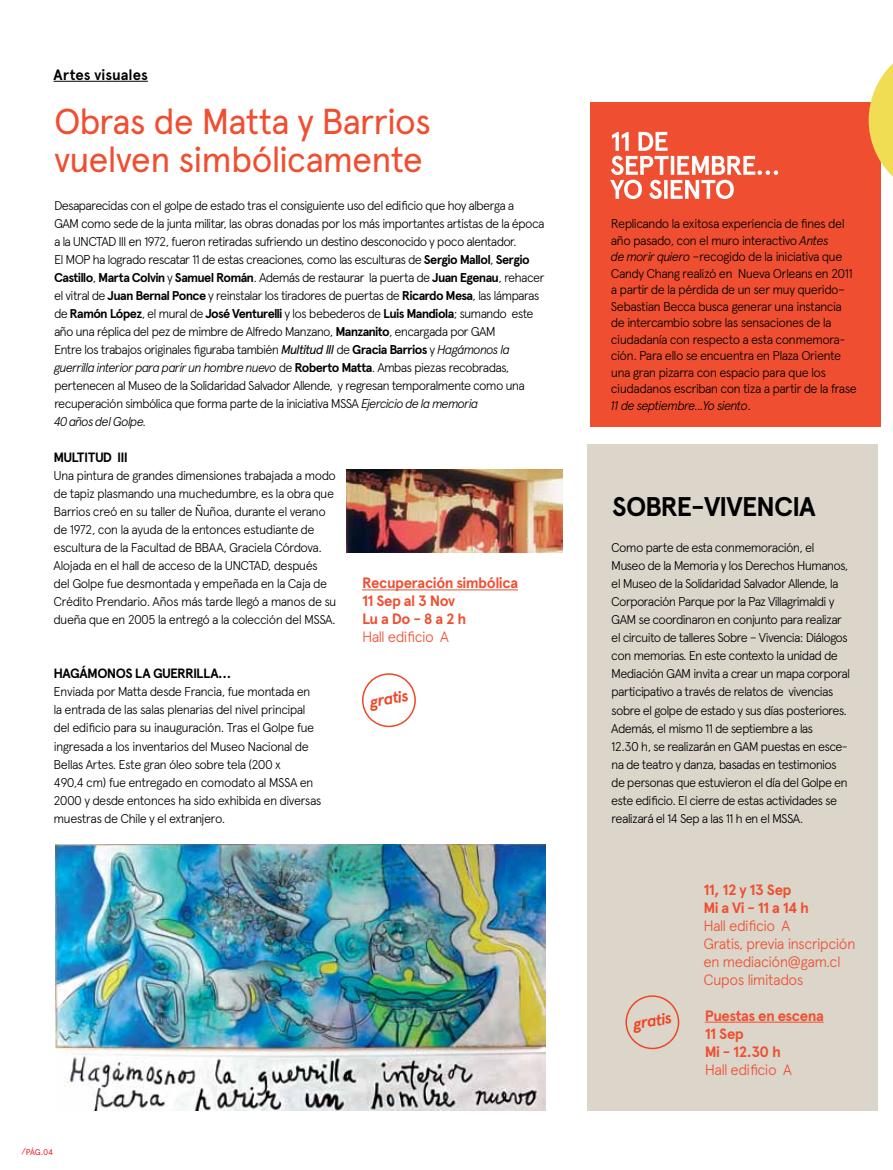
<style>
.page{position:relative;width:893px;height:1170px;background:#fff}
.page>*{position:absolute;margin:0;border:0;box-sizing:border-box;transform-origin:0 0}
.t1{font:36px/37.5px "Apercu";letter-spacing:-.04em;color:#f04e30}
.t2{font:700 27px "Apercu";letter-spacing:-.045em;color:#000}
.t3{font:italic 700 16.05px "Apercu";color:#ef4625}
.t4{font:300 15px/18px "Apercu";letter-spacing:-.045em;color:#f04e30}
.t5{font:700 15px/18px "Apercu";letter-spacing:-.035em;color:#f04e30}
.t6{font:700 15px "Apercu";color:#000}
.t7{font:700 13.5px "Apercu";letter-spacing:-.055em;color:#000}
.t8{font:300 12.75px/18px "Apercu";letter-spacing:-.06em;color:#000}
.t9{font:8.25px "Apercu";color:#ed1d24}
.s1{font-weight:700}
.s2{font-weight:400;font-style:italic}
.s3{font-style:italic}
</style>
<div class="page">
<hr style="left:54px;top:81px;width:94px;height:1px;background:#000">
<div style="left:590px;top:102px;width:290px;height:324px;background:#f04e30"></div>
<img style="left:56px;top:844px;width:489px;height:266px">
<img style="left:346px;top:470px;width:216px;height:82px">
<div style="left:587px;top:444px;width:291px;height:666px;background:#dbd5ca"></div>
<hr style="left:705px;top:1021px;width:119px;height:1px;background:#f04e30">
<div style="left:625px;top:995px;width:54px;height:54px;border:1px solid #ef4625;border-radius:50%"></div>
<hr style="left:362px;top:589px;width:156px;height:1px;background:#f04e30">
<div style="left:362px;top:673px;width:54px;height:54px;border:1px solid #ef4625;border-radius:50%"></div>
<svg style="left:869px;top:63px;width:24px;height:135px"></svg>
<svg style="left:610px;top:132px;width:168px;height:67px"></svg>
<p class="t6" style="left:54px;top:65px;width:96px">Artes visuales</p>
<h1 class="t1" style="left:54px;top:102px;width:379px">Obras de Matta y Barrios vuelven simbólicamente</h1>
<p class="t8" style="left:54px;top:197px;width:492px">Desaparecidas con el golpe de estado tras el consiguiente uso del edificio que hoy alberga a<br>GAM como sede de la junta militar, las obras donadas por los más importantes artistas de la época a la UNCTAD III en 1972, fueron retiradas sufriendo un destino desconocido y poco alentador.<br>El MOP ha logrado rescatar 11 de estas creaciones, como las esculturas de <span class="s1">Sergio Mallol</span>, <span class="s1">Sergio Castillo</span>, <span class="s1">Marta Colvin</span> y <span class="s1">Samuel Román</span>. Además de restaurar la puerta de <span class="s1">Juan Egenau</span>, rehacer el vitral de <span class="s1">Juan Bernal Ponce</span> y reinstalar los tiradores de puertas de <span class="s1">Ricardo Mesa</span>, las lámparas de <span class="s1">Ramón López</span>, el mural de <span class="s1">José Venturelli</span> y los bebederos de <span class="s1">Luis Mandiola</span>; sumando este año una réplica del pez de mimbre de Alfredo Manzano, <span class="s1">Manzanito</span>, encargada por GAM<br>Entre los trabajos originales figuraba también <span class="s2">Multitud III</span> de <span class="s1">Gracia Barrios</span> y <span class="s3">Hagámonos la guerrilla interior para parir un hombre nuevo</span> de <span class="s1">Roberto Matta</span>. Ambas piezas recobradas, pertenecen al Museo de la Solidaridad Salvador Allende, y regresan temporalmente como una recuperación simbólica que forma parte de la iniciativa MSSA <span class="s3">Ejercicio de la memoria<br>40 años del Golpe.</span></p>
<p class="t7" style="left:54px;top:449px;width:25px">Multit</p>
<p class="t7" style="left:95px;top:449px;width:34px">ud III</p>
<p class="t8" style="left:54px;top:466px;width:284px">Una pintura de grandes dimensiones trabajada a modo de tapiz plasmando una muchedumbre, es la obra que Barrios creó en su taller de Ñuñoa, durante el verano de 1972, con la ayuda de la entonces estudiante de escultura de la Facultad de BBAA, Graciela Córdova.<br>Alojada en el hall de acceso de la UNCTAD, después del Golpe fue desmontada y empeñada en la Caja de Crédito Prendario. Años más tarde llegó a manos de su dueña que en 2005 la entregó a la colección del MSSA.</p>
<p class="t7" style="left:54px;top:665px;width:125px">Hagámonos la guerrilla</p>
<p class="t7" style="left:218px;top:665px;width:15px">…</p>
<p class="t8" style="left:54px;top:682px;width:270px">Enviada por Matta desde Francia, fue montada en la entrada de las salas plenarias del nivel principal del edificio para su inauguración. Tras el Golpe fue ingresada a los inventarios del Museo Nacional de Bellas Artes. Este gran óleo sobre tela (200 x<br>490,4 cm) fue entregado en comodato al MSSA en 2000 y desde entonces ha sido exhibida en diversas muestras de Chile y el extranjero.</p>
<p class="t5" style="left:362px;top:574px;width:158px">Recuperación simbólica<br>11 Sep al 3 Nov<br>Lu a Do - 8 a 2 h</p>
<p class="t4" style="left:362px;top:628px;width:88px">Hall edificio A</p>
<p class="t3" style="left:368px;top:692px;width:41px;rotate:-10deg">gratis</p>
<p class="t9" style="left:21px;top:1146px;width:33px">/PÁG.04</p>
<p class="t8" style="left:611px;top:215px;width:247px;line-height:16.5px">Replicando la exitosa experiencia de fines del año pasado, con el muro interactivo <span class="s3">Antes<br>de morir quiero</span> –recogido de la iniciativa que Candy Chang realizó en Nueva Orleans en 2011 a partir de la pérdida de un ser muy querido– Sebastian Becca busca generar una instancia de intercambio sobre las sensaciones de la ciudadanía con respecto a esta conmemora&shy;ción. Para ello se encuentra en Plaza Oriente una gran pizarra con espacio para que los ciudadanos escriban con tiza a partir de la frase <span class="s3">11 de septiembre...Yo siento</span>.</p>
<h2 class="t2" style="left:612px;top:490px;width:205px">SOBRE-VIVENCIA</h2>
<p class="t8" style="left:611px;top:538px;width:240px">Como parte de esta conmemoración, el Museo de la Memoria y los Derechos Humanos, el Museo de la Solidaridad Salvador Allende, la Corporación Parque por la Paz Villagrimaldi y GAM se coordinaron en conjunto para realizar el circuito de talleres Sobre – Vivencia: Diálogos con memorias. En este contexto la unidad de Mediación GAM invita a crear un mapa corporal participativo a través de relatos de vivencias sobre el golpe de estado y sus días posteriores.<br>Además, el mismo 11 de septiembre a las<br>12.30 h, se realizarán en GAM puestas en esce&shy;na de teatro y danza, basadas en testimonios de personas que estuvieron el día del Golpe en este edificio. El cierre de estas actividades se realizará el 14 Sep a las 11 h en el MSSA.</p>
<p class="t3" style="left:632px;top:1014px;width:41px;rotate:-10deg">gratis</p>
<p class="t5" style="left:703px;top:880px;width:107px">11, 12 y 13 Sep<br>Mi a Vi - 11 a 14 h</p>
<p class="t4" style="left:703px;top:916px;width:154px">Hall edificio A<br>Gratis, previa inscripción en mediación@gam.cl<br>Cupos limitados</p>
<p class="t5" style="left:705px;top:1006px;width:120px">Puestas en escena<br>11 Sep<br>Mi - 12.30 h</p>
<p class="t4" style="left:705px;top:1060px;width:88px">Hall edificio A</p>
</div>
